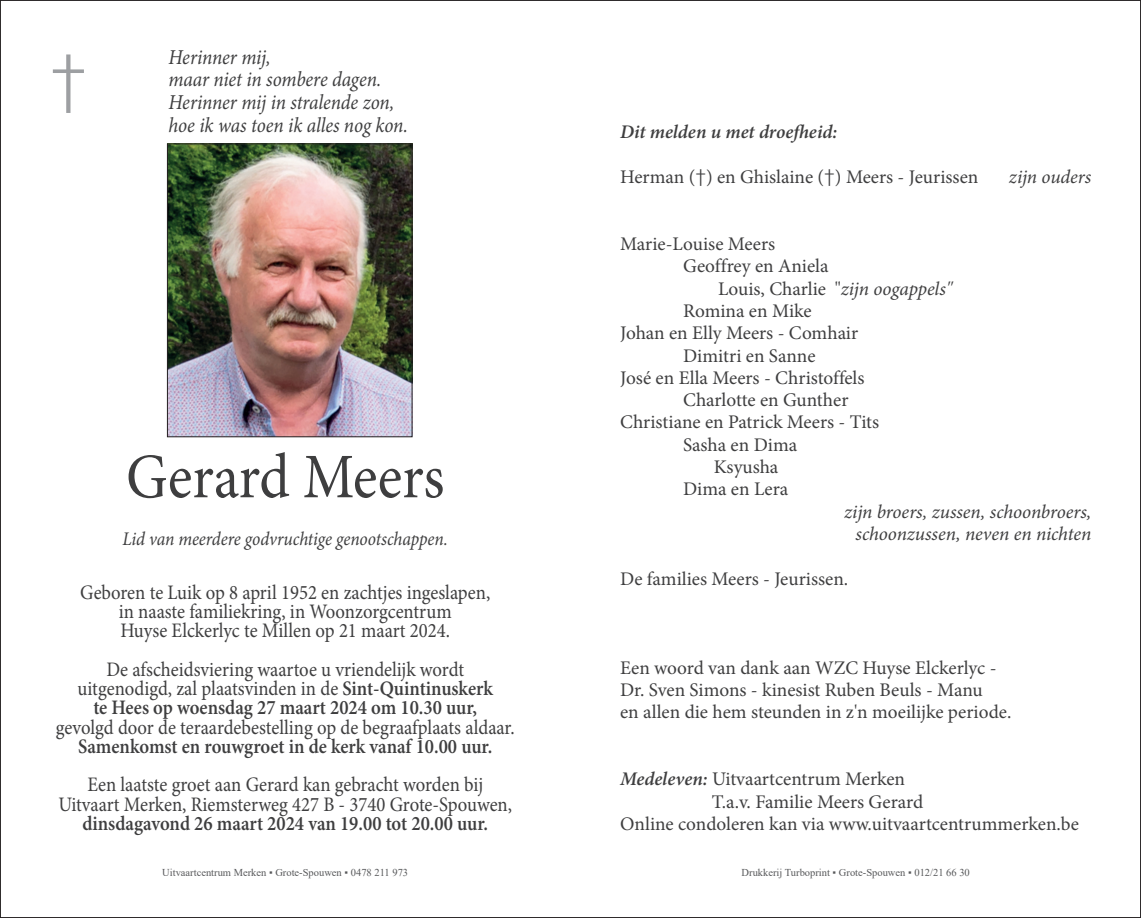
<style>
.page{position:relative;width:1141px;height:918px;background:#fff}
.page>*{position:absolute;margin:0;border:0;box-sizing:border-box;transform-origin:0 0}
.t1{font:300 67.55px "Helvetica Neue";color:#9d9fa2}
.t2{font:63.52px "Minion Pro";color:#3e3e3f;scale:.91 1}
.t3{font:italic 21.18px/22.8px "Minion Pro";letter-spacing:-.005em;color:#3e3e3f;scale:.91 1}
.t4{font:20.65px/19.2px "Minion Pro";color:#3e3e3f;text-align:center;scale:.91 1}
.t5{font:600 20.65px "Minion Pro";color:#3e3e3f;scale:.91 1}
.t6{font:19.25px/22.2px "Minion Pro";color:#3e3e3f}
.t7{font:italic 19.25px/22.2px "Minion Pro";letter-spacing:-.005em;color:#3e3e3f;text-align:center}
.t8{font:italic 19.25px "Minion Pro";letter-spacing:-.005em;color:#3e3e3f;scale:.91 1}
.t9{font:italic 600 19.25px "Minion Pro";color:#3e3e3f}
.t10{font:10.5px "Times New Roman";color:#57585a}
.s1{font-weight:600}
.s2{font-family:"Helvetica Neue";font-weight:300}
.s3{font-style:italic}
.s4{font-weight:600;font-style:italic}
</style>
<div class="page">
<img style="left:169px;top:146px;width:241px;height:289px">
<div style="left:167px;top:144px;width:245px;height:293px;border:1px solid #231f20"></div>
<h1 class="t1" style="left:50px;top:37px;width:39px">†</h1>
<p class="t3" style="left:169px;top:45px;width:265px">Herinner mij,<br>maar niet in sombere dagen.<br>Herinner mij in stralende zon, hoe ik was toen ik alles nog kon.</p>
<h2 class="t2" style="left:126px;top:434px;width:351px">Gerard Meers</h2>
<p class="t8" style="left:122px;top:525px;width:359px">Lid van meerdere godvruchtige genootschappen.</p>
<p class="t4" style="left:80px;top:582px;width:452px">Geboren te Luik op 8 april 1952 en zachtjes ingeslapen, in naaste familiekring, in Woonzorgcentrum<br>Huyse Elckerlyc te Millen op 21 maart 2024.</p>
<p class="t4" style="left:78px;top:660px;width:458px">De afscheidsviering waartoe u vriendelijk wordt uitgenodigd, zal plaatsvinden in de <span class="s1">Sint-Quintinuskerk te Hees op woensdag 27 maart 2024 om 10.30 uur,</span></p>
<p class="t4" style="left:56px;top:717px;width:506px">gevolgd door de teraardebestelling op de begraafplaats aldaar.</p>
<p class="t5" style="left:78px;top:732px;width:457px">Samenkomst en rouwgroet in de kerk vanaf 10.00 uur.</p>
<p class="t4" style="left:58px;top:775px;width:500px">Een laatste groet aan Gerard kan gebracht worden bij<br>Uitvaart Merken, Riemsterweg 427 B - 3740 Grote-Spouwen,</p>
<p class="t5" style="left:82px;top:809px;width:447px">dinsdagavond 26 maart 2024 van 19.00 tot 20.00 uur.</p>
<p class="t9" style="left:620px;top:119px;width:219px">Dit melden u met droefheid:</p>
<p class="t6" style="left:620px;top:166px;width:360px">Herman (<span class="s2">†</span>) en Ghislaine (<span class="s2">†</span>) Meers - Jeurissen</p>
<p class="t7" style="left:1009px;top:166px;width:84px">zijn ouders</p>
<p class="t6" style="left:620px;top:233px;width:156px">Marie-Louise Meers</p>
<p class="t6" style="left:683px;top:255px;width:147px">Geoffrey en Aniela</p>
<p class="t6" style="left:718px;top:277px;width:236px">Louis, Charlie "<span class="s3">zijn oogappels"</span></p>
<p class="t6" style="left:683px;top:300px;width:130px">Romina en Mike</p>
<p class="t6" style="left:620px;top:322px;width:240px">Johan en Elly Meers - Comhair</p>
<p class="t6" style="left:683px;top:344px;width:134px">Dimitri en Sanne</p>
<p class="t6" style="left:620px;top:367px;width:246px">José en Ella Meers - Christoffels</p>
<p class="t6" style="left:683px;top:389px;width:167px">Charlotte en Gunther</p>
<p class="t6" style="left:620px;top:411px;width:261px">Christiane en Patrick Meers - Tits</p>
<p class="t6" style="left:683px;top:433px;width:116px">Sasha en Dima</p>
<p class="t6" style="left:714px;top:456px;width:66px">Ksyusha</p>
<p class="t6" style="left:683px;top:478px;width:107px">Dima en Lera</p>
<p class="t7" style="left:844px;top:500px;width:249px">zijn broers, zussen, schoonbroers, schoonzussen, neven en nichten</p>
<p class="t6" style="left:620px;top:567px;width:230px">De families Meers - Jeurissen.</p>
<p class="t6" style="left:620px;top:656px;width:393px">Een woord van dank aan WZC Huyse Elckerlyc -<br>Dr. Sven Simons - kinesist Ruben Beuls - Manu<br>en allen die hem steunden in z'n moeilijke periode.</p>
<p class="t6" style="left:620px;top:768px;width:287px"><span class="s4">Medeleven:</span> Uitvaartcentrum Merken</p>
<p class="t6" style="left:712px;top:790px;width:213px">T.a.v. Familie Meers Gerard</p>
<p class="t6" style="left:620px;top:812px;width:460px">Online condoleren kan via www.uitvaartcentrummerken.be</p>
<p class="t10" style="left:162px;top:864px;width:247px">Uitvaartcentrum Merken ▪ Grote-Spouwen ▪ 0478 211 973</p>
<p class="t10" style="left:742px;top:864px;width:230px">Drukkerij Turboprint ▪ Grote-Spouwen ▪ 012/21 66 30</p>
</div>
